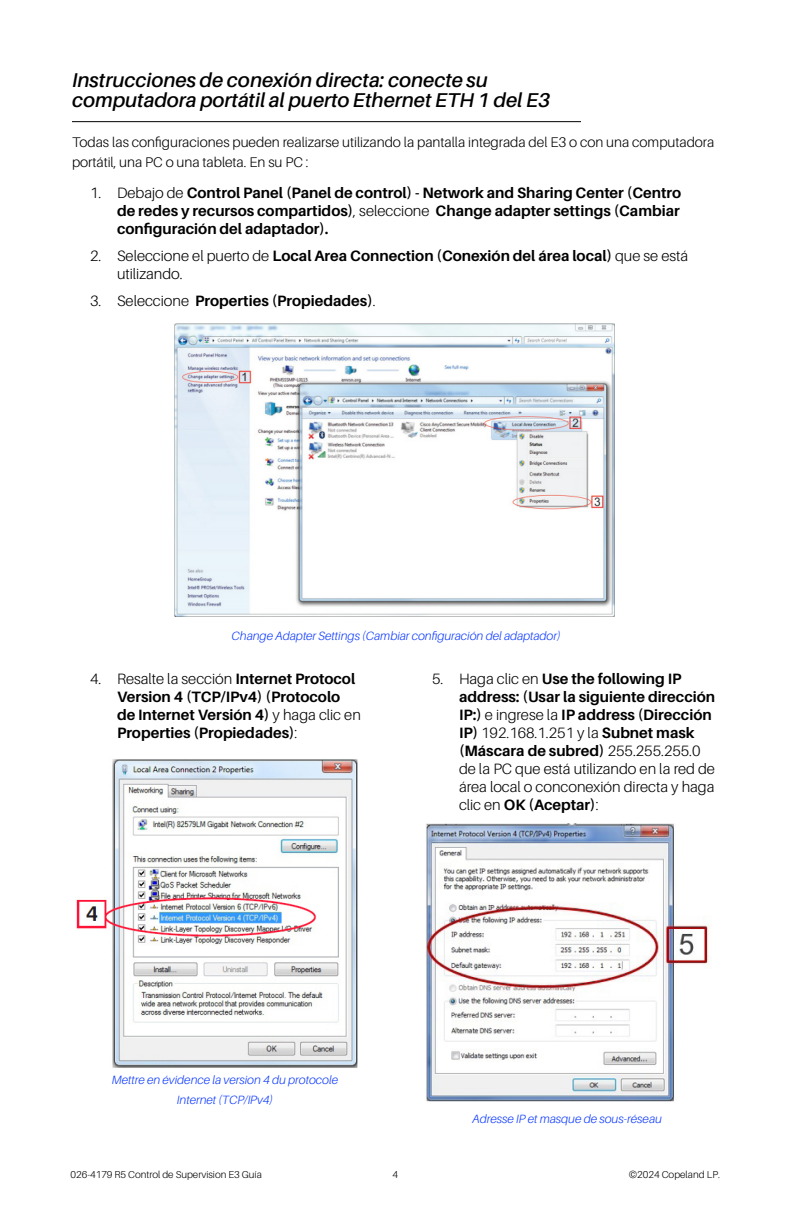
<style>
.page{position:relative;width:792px;height:1224px;background:#fff}
.page>*{position:absolute;margin:0;border:0;box-sizing:border-box;transform-origin:0 0}
.t1{font:italic 600 20px/20px "Aileron";color:#000}
.t2{font:300 15px/18px "Aileron";color:#000}
.t3{font:700 15px/18px "Aileron";color:#000}
.t4{font:300 14px/20px "Aileron";color:#000}
.t5{font:italic 300 12px/20px "Aileron";color:#0f3cff;text-align:center}
.t6{font:300 10px "Aileron";color:#000}
.s1{font-weight:300}
.s2{font-weight:700}
</style>
<div class="page">
<hr style="left:72px;top:121px;width:509px;height:1px;background:#000">
<img style="left:174px;top:323px;width:441px;height:293px">
<img style="left:76px;top:759px;width:282px;height:309px">
<img style="left:425px;top:823px;width:284px;height:279px">
<h1 class="t1" style="left:72px;top:71px;width:480px">Instrucciones de conexión directa: conecte su computadora portátil al puerto Ethernet ETH 1 del E3</h1>
<p class="t4" style="left:72px;top:132px;width:644px">Todas las configuraciones pueden realizarse utilizando la pantalla integrada del E3 o con una computadora portátil, una PC o una tableta. En su PC :</p>
<p class="t3" style="left:117px;top:184px;width:566px;text-align:justify;text-indent:-27px"><span class="s1">1. Debajo de</span> Control Panel (Panel de control) - Network and Sharing Center (Centro de redes y recursos compartidos)<span class="s1">, seleccione</span> Change adapter settings (Cambiar configuración del adaptador).</p>
<p class="t2" style="left:117px;top:247px;width:573px;text-indent:-27px">2. Seleccione el puerto de <span class="s2">Local Area Connection (Conexión del área local)</span> que se está utilizando.</p>
<p class="t3" style="left:90px;top:292px;width:287px"><span class="s1">3. Seleccione</span> Properties (Propiedades)<span class="s1">.</span></p>
<p class="t5" style="left:231px;top:626px;width:331px">Change Adapter Settings (Cambiar configuración del adaptador)</p>
<p class="t3" style="left:117px;top:669px;width:245px;text-indent:-27px"><span class="s1">4. Resalte la sección</span> Internet Protocol Version 4 (TCP/IPv4) (Protocolo de Internet Versión 4) <span class="s1">y haga clic en </span>Properties (Propiedades)<span class="s1">:</span></p>
<p class="t2" style="left:459px;top:670px;width:258px;text-indent:-27px">5. Haga clic en <span class="s2">Use the following IP address: (Usar la siguiente dirección IP:)</span> e ingrese la <span class="s2">IP address (Dirección IP)</span> 192.168.1.251 y la <span class="s2">Subnet mask (Máscara de subred)</span> 255.255.255.0 de la PC que está utilizando en la red de área local o conconexión directa y haga clic en <span class="s2">OK (Aceptar)</span>:</p>
<p class="t5" style="left:112px;top:1070px;width:228px">Mettre en évidence la version 4 du protocole<br>Internet (TCP/IPv4)</p>
<p class="t5" style="left:472px;top:1109px;width:191px">Adresse IP et masque de sous-réseau</p>
<p class="t6" style="left:71px;top:1169px;width:193px">026-4179 R5 Control de Supervision E3 Guía</p>
<p class="t6" style="left:392px;top:1169px;width:7px">4</p>
<p class="t6" style="left:629px;top:1169px;width:93px">©2024 Copeland LP.</p>
</div>
